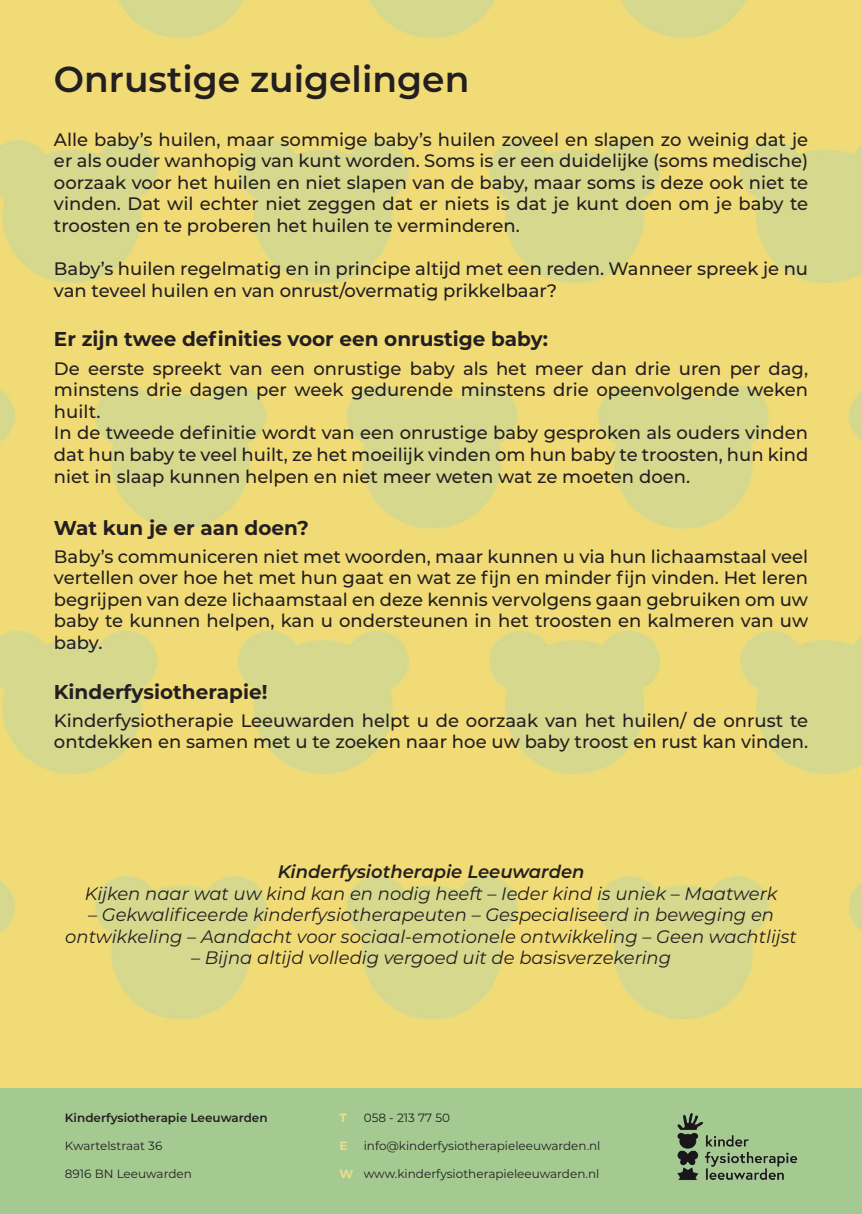
<style>
.page{position:relative;width:862px;height:1214px;background:#fff}
.page>*{position:absolute;margin:0;border:0;box-sizing:border-box;transform-origin:0 0}
.t1{font:600 36px "Montserrat";color:#231f20}
.t2{font:700 20px "Montserrat";color:#231f20}
.t3{font:500 18px/21.6px "Montserrat";color:#231f20;text-align:justify}
.t4{font:italic 18px/21.6px "Montserrat";color:#231f20;text-align:center}
.t5{font:italic 600 18px "Montserrat";color:#231f20}
.t6{font:12px "Montserrat";color:#231f20}
.t7{font:600 12px "Montserrat";color:#231f20}
.t8{font:700 12px "Montserrat";color:#ecdd87}
</style>
<div class="page">
<div style="left:0;top:1088px;width:862px;height:125px;background:#a4ca92"></div>
<img style="left:677px;top:1113px;width:120px;height:67px">
<p class="t1" style="left:54px;top:54px;width:417px">Onrustige zuigelingen</p>
<p class="t3" style="left:54px;top:128px;width:756px">Alle baby’s huilen, maar sommige baby’s huilen zoveel en slapen zo weinig dat je er als ouder wanhopig van kunt worden. Soms is er een duidelijke (soms medische) oorzaak voor het huilen en niet slapen van de baby, maar soms is deze ook niet te vinden. Dat wil echter niet zeggen dat er niets is dat je kunt doen om je baby te troosten en te proberen het huilen te verminderen.</p>
<p class="t3" style="left:54px;top:257px;width:755px">Baby’s huilen regelmatig en in principe altijd met een reden. Wanneer spreek je nu van teveel huilen en van onrust/overmatig prikkelbaar?</p>
<p class="t2" style="left:54px;top:325px;width:495px">Er zijn twee definities voor een onrustige baby:</p>
<p class="t3" style="left:54px;top:356px;width:755px">De eerste spreekt van een onrustige baby als het meer dan drie uren per dag, minstens drie dagen per week gedurende minstens drie opeenvolgende weken huilt.</p>
<p class="t3" style="left:54px;top:421px;width:756px">In de tweede definitie wordt van een onrustige baby gesproken als ouders vinden dat hun baby te veel huilt, ze het moeilijk vinden om hun baby te troosten, hun kind niet in slaap kunnen helpen en niet meer weten wat ze moeten doen.</p>
<p class="t2" style="left:54px;top:513px;width:256px">Wat kun je er aan doen?</p>
<p class="t3" style="left:54px;top:544px;width:756px">Baby’s communiceren niet met woorden, maar kunnen u via hun lichaamstaal veel vertellen over hoe het met hun gaat en wat ze fijn en minder fijn vinden. Het leren begrijpen van deze lichaamstaal en deze kennis vervolgens gaan gebruiken om uw baby te kunnen helpen, kan u ondersteunen in het troosten en kalmeren van uw baby.</p>
<p class="t2" style="left:54px;top:677px;width:215px">Kinderfysiotherapie!</p>
<p class="t3" style="left:54px;top:708px;width:755px">Kinderfysiotherapie Leeuwarden helpt u de oorzaak van het huilen/ de onrust te ontdekken en samen met u te zoeken naar hoe uw baby troost en rust kan vinden.</p>
<p class="t5" style="left:278px;top:858px;width:308px">Kinderfysiotherapie Leeuwarden</p>
<p class="t4" style="left:85px;top:881px;width:694px">Kijken naar wat uw kind kan en nodig heeft – Ieder kind is uniek – Maatwerk</p>
<p class="t4" style="left:65px;top:903px;width:733px">– Gekwalificeerde kinderfysiotherapeuten – Gespecialiseerd in beweging en ontwikkeling – Aandacht voor sociaal-emotionele ontwikkeling – Geen wachtlijst</p>
<p class="t4" style="left:191px;top:946px;width:482px">– Bijna altijd volledig vergoed uit de basisverzekering</p>
<p class="t7" style="left:65px;top:1109px;width:204px">Kinderfysiotherapie Leeuwarden</p>
<p class="t6" style="left:65px;top:1137px;width:99px">Kwartelstraat 36</p>
<p class="t6" style="left:65px;top:1165px;width:128px">8916 BN Leeuwarden</p>
<p class="t8" style="left:339px;top:1109px;width:9px">T</p>
<p class="t8" style="left:339px;top:1137px;width:10px">E</p>
<p class="t8" style="left:339px;top:1165px;width:15px">W</p>
<p class="t6" style="left:364px;top:1109px;width:88px">058 - 213 77 50</p>
<p class="t6" style="left:364px;top:1137px;width:238px">info@kinderfysiotherapieleeuwarden.nl</p>
<p class="t6" style="left:364px;top:1165px;width:237px">www.kinderfysiotherapieleeuwarden.nl</p>
</div>
